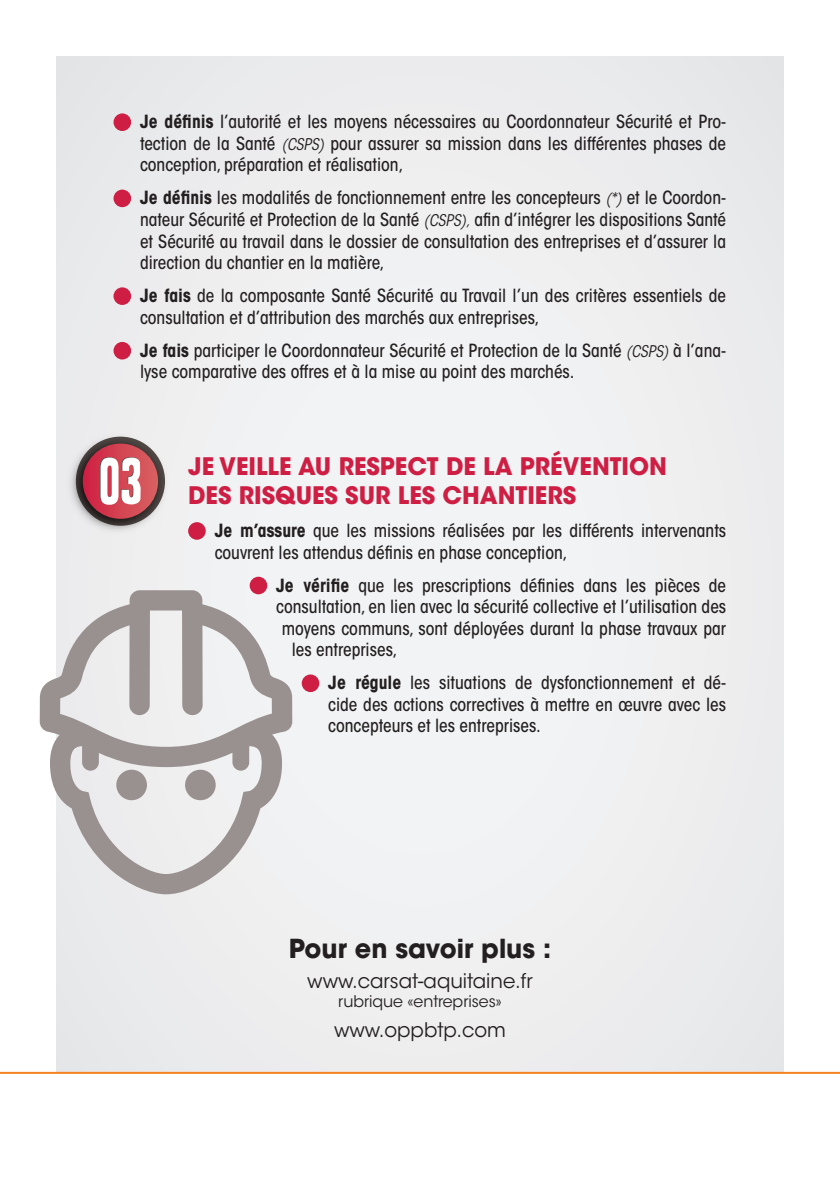
<style>
.page{position:relative;width:840px;height:1191px;background:#fff}
.page>*{position:absolute;margin:0;border:0;box-sizing:border-box;transform-origin:0 0}
.t1{font:700 26px "ITC Avant Garde Std";color:#231f20}
.t2{font:700 24px/28.8px "ITC Avant Garde Std";color:#ce1e43}
.t3{font:20px "ITC Avant Garde Std";color:#231f20}
.t4{font:500 condensed 18px/21.6px "ITC Avant Garde Std";color:#231f20;text-align:justify}
.t5{font:16px "ITC Avant Garde Std";color:#231f20}
.s1{font-weight:700}
.s2{font-weight:400;font-style:italic;font-size:16px}
</style>
<div class="page">
<div style="left:57px;top:57px;width:725px;height:1077px;background:#efeff0"></div>
<img style="left:69px;top:436px;width:96px;height:95px">
<svg style="left:83px;top:443px;width:75px;height:76px;background:#ce4050"></svg>
<svg style="left:100px;top:457px;width:41px;height:48px"></svg>
<svg style="left:40px;top:590px;width:252px;height:304px"></svg>
<div style="left:113px;top:113px;width:18px;height:18px;background:#ce1e43;border-radius:50%"></div>
<div style="left:113px;top:190px;width:18px;height:17px;background:#ce1e43;border-radius:50%"></div>
<div style="left:113px;top:287px;width:18px;height:18px;background:#ce1e43;border-radius:50%"></div>
<div style="left:113px;top:342px;width:18px;height:17px;background:#ce1e43;border-radius:50%"></div>
<div style="left:188px;top:522px;width:18px;height:18px;background:#ce1e43;border-radius:50%"></div>
<div style="left:249px;top:577px;width:18px;height:17px;background:#ce1e43;border-radius:50%"></div>
<div style="left:301px;top:674px;width:18px;height:18px;background:#ce1e43;border-radius:50%"></div>
<div style="left:0;top:1073px;width:839px;height:118px;background:#fff"></div>
<hr style="left:0;top:1071px;width:839px;height:2px;background:#f58220">
<p class="t4" style="left:140px;top:111px;width:587px"><span class="s1">Je définis</span> l’autorité et les moyens nécessaires au Coordonnateur Sécurité et Pro&shy;tection de la Santé <span class="s2">(CSPS)</span> pour assurer sa mission dans les différentes phases de conception, préparation et réalisation,</p>
<p class="t4" style="left:140px;top:187px;width:587px"><span class="s1">Je définis</span> les modalités de fonctionnement entre les concepteurs <span class="s2">(*)</span> et le Coordon&shy;nateur Sécurité et Protection de la Santé <span class="s2">(CSPS),</span> afin d’intégrer les dispositions Santé et Sécurité au travail dans le dossier de consultation des entreprises et d’assurer la direction du chantier en la matière,</p>
<p class="t4" style="left:140px;top:285px;width:587px"><span class="s1">Je fais</span> de la composante Santé Sécurité au Travail l’un des critères essentiels de consultation et d’attribution des marchés aux entreprises,</p>
<p class="t4" style="left:140px;top:339px;width:587px"><span class="s1">Je fais</span> participer le Coordonnateur Sécurité et Protection de la Santé <span class="s2">(CSPS)</span> à l’ana&shy;lyse comparative des offres et à la mise au point des marchés.</p>
<h2 class="t2" style="left:188px;top:452px;width:480px">JE VEILLE AU RESPECT DE LA PRÉVENTION<br>DES RISQUES SUR LES CHANTIERS</h2>
<p class="t4" style="left:214px;top:519px;width:513px"><span class="s1">Je m’assure</span> que les missions réalisées par les différents intervenants couvrent les attendus définis en phase conception,</p>
<p class="t4" style="left:276px;top:574px;width:451px"><span class="s1">Je vérifie</span> que les prescriptions définies dans les pièces de</p>
<p class="t4" style="left:276px;top:596px;width:451px">consultation, en lien avec la sécurité collective et l’utilisation des</p>
<p class="t4" style="left:281px;top:617px;width:445px">moyens communs, sont déployées durant la phase travaux par</p>
<p class="t4" style="left:291px;top:639px;width:107px">les entreprises,</p>
<p class="t4" style="left:328px;top:672px;width:399px"><span class="s1">Je régule</span> les situations de dysfonctionnement et dé&shy;cide des actions correctives à mettre en œuvre avec les concepteurs et les entreprises.</p>
<h1 class="t1" style="left:289px;top:932px;width:263px">POUR EN SAVOIR PLUS :</h1>
<p class="t3" style="left:307px;top:968px;width:227px">www.carsat-aquitaine.fr</p>
<p class="t5" style="left:338px;top:991px;width:165px">rubrique «entreprises»</p>
<p class="t3" style="left:334px;top:1017px;width:173px">www.oppbtp.com</p>
</div>
